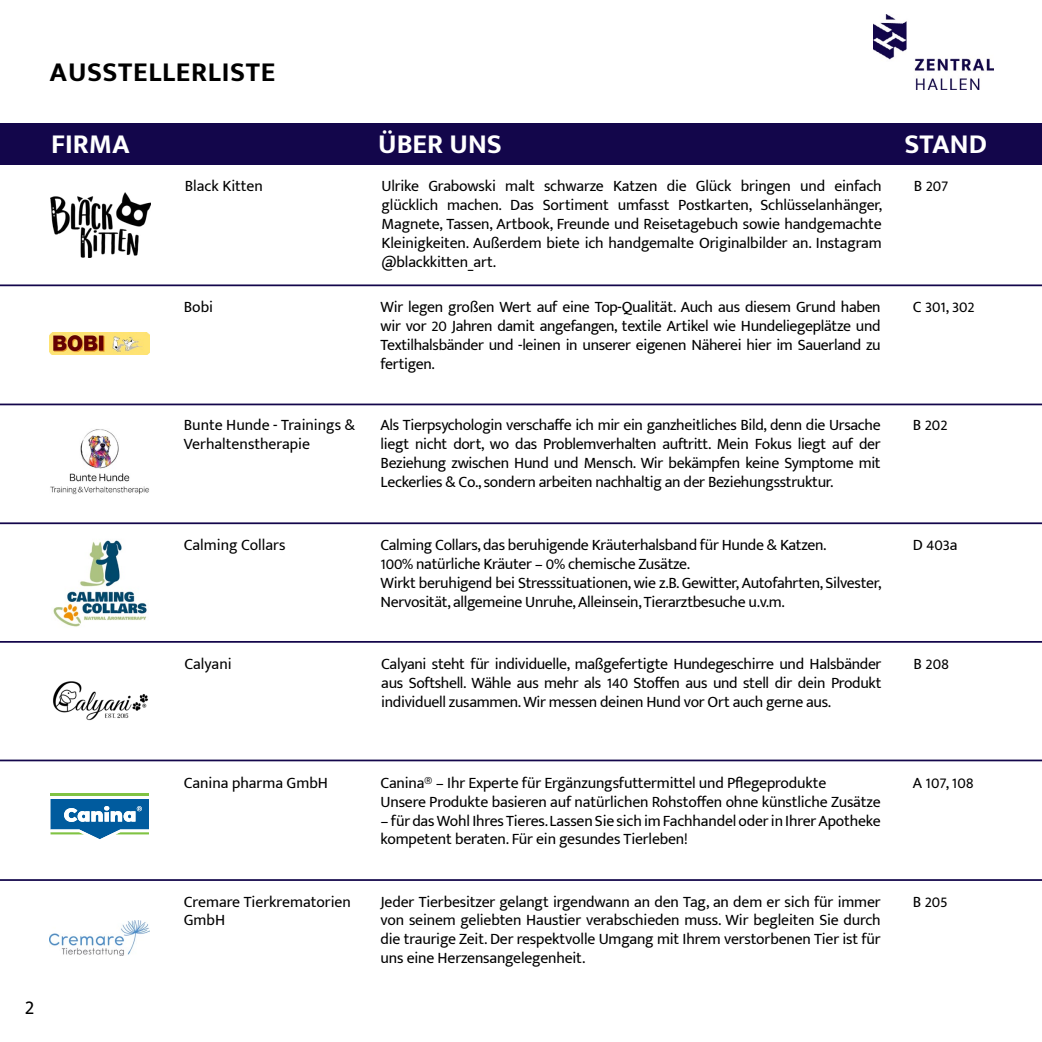
<style>
.page{position:relative;width:1042px;height:1042px;background:#fff}
.page>*{position:absolute;margin:0;border:0;box-sizing:border-box;transform-origin:0 0}
.t1{font:700 28px "Mukta Mahee";color:#fff}
.t2{font:700 28px "Mukta Mahee";letter-spacing:.025em;color:#000}
.t3{font:21px "Mukta Mahee";color:#000}
.t4{font:15.75px/18.9px "Mukta Mahee";letter-spacing:-.01em;color:#000;text-align:justify}
</style>
<div class="page">
<hr style="left:0;top:284px;width:1042px;height:2px;background:#13064b">
<hr style="left:0;top:403px;width:1042px;height:2px;background:#13064b">
<hr style="left:0;top:522px;width:1042px;height:2px;background:#13064b">
<hr style="left:0;top:641px;width:1042px;height:2px;background:#13064b">
<hr style="left:0;top:759px;width:1042px;height:2px;background:#13064b">
<hr style="left:0;top:879px;width:1042px;height:2px;background:#13064b">
<img style="left:873px;top:15px;width:120px;height:74px">
<div style="left:0;top:123px;width:1042px;height:42px;background:#13064b"></div>
<img style="left:51px;top:193px;width:100px;height:65px">
<img style="left:50px;top:332px;width:100px;height:22px">
<img style="left:50px;top:429px;width:100px;height:65px">
<img style="left:53px;top:540px;width:94px;height:87px">
<img style="left:53px;top:681px;width:95px;height:39px">
<hr style="left:51px;top:793px;width:98px;height:3px;background:#80c343">
<svg style="left:51px;top:799px;width:98px;height:40px"></svg>
<img style="left:50px;top:920px;width:100px;height:35px">
<h1 class="t2" style="left:50px;top:55px;width:227px">AUSSTELLERLISTE</h1>
<h1 class="t1" style="left:51px;top:127px;width:80px">FIRMA</h1>
<h1 class="t1" style="left:378px;top:127px;width:156px">ÜBER UNS</h1>
<h1 class="t1" style="left:904px;top:127px;width:84px">STAN D</h1>
<p class="t4" style="left:381px;top:177px;width:502px">Ulrike Grabowski malt schwarze Katzen die Glück bringen und einfach glücklich machen. Das Sortiment umfasst Postkarten, Schlüsselanhänger, Magnete, Tassen, Artbook, Freunde und Reisetagebuch sowie handgemachte Kleinigkeiten. Außerdem biete ich handgemalte Originalbilder an. Instagram @blackkitten_art.</p>
<p class="t4" style="left:185px;top:177px;width:80px">Black Kitten</p>
<p class="t4" style="left:914px;top:177px;width:36px">B 207</p>
<p class="t4" style="left:380px;top:297px;width:502px">Wir legen großen Wert auf eine Top-Qualität. Auch aus diesem Grund haben wir vor 20 Jahren damit angefangen, textile Artikel wie Hundeliegeplätze und Textilhalsbänder und -leinen in unserer eigenen Näherei hier im Sauerland zu fertigen.</p>
<p class="t4" style="left:184px;top:297px;width:31px">Bobi</p>
<p class="t4" style="left:913px;top:297px;width:63px">C 301, 302</p>
<p class="t4" style="left:380px;top:415px;width:502px">Als Tierpsychologin verschaffe ich mir ein ganzheitliches Bild, denn die Ursache liegt nicht dort, wo das Problemverhalten auftritt. Mein Fokus liegt auf der Beziehung zwischen Hund und Mensch. Wir bekämpfen keine Symptome mit Leckerlies &amp; Co., sondern arbeiten nachhaltig an der Beziehungsstruktur.</p>
<p class="t4" style="left:184px;top:415px;width:173px">Bunte Hunde - Trainings &amp;<br>Verhaltenstherapie</p>
<p class="t4" style="left:913px;top:415px;width:36px">B 202</p>
<p class="t4" style="left:380px;top:535px;width:502px;text-align:left">Calming Collars, das beruhigende Kräuterhalsband für Hunde &amp; Katzen.<br>100% natürliche Kräuter – 0% chemische Zusätze.<br>Wirkt beruhigend bei Stresssituationen, wie z.B. Gewitter, Autofahrten, Silvester, Nervosität, allgemeine Unruhe, Alleinsein, Tierarztbesuche u.v.m.</p>
<p class="t4" style="left:184px;top:535px;width:103px">Calming Collars</p>
<p class="t4" style="left:913px;top:535px;width:46px">D 403a</p>
<p class="t4" style="left:381px;top:654px;width:502px">Calyani steht für individuelle, maßgefertigte Hundegeschirre und Halsbänder aus Softshell. Wähle aus mehr als 140 Stoffen aus und stell dir dein Produkt individuell zusammen. Wir messen deinen Hund vor Ort auch gerne aus.</p>
<p class="t4" style="left:185px;top:654px;width:49px">Calyani</p>
<p class="t4" style="left:913px;top:654px;width:37px">B 208</p>
<h2 class="t3" style="left:25px;top:995px;width:11px">2</h2>
<p class="t4" style="left:380px;top:773px;width:502px">Canina® – Ihr Experte für Ergänzungsfuttermittel und Pflegeprodukte<br>Unsere Produkte basieren auf natürlichen Rohstoffen ohne künstliche Zusätze</p>
<p class="t4" style="left:380px;top:810px;width:502px">– für das Wohl Ihres Tieres. Lassen Sie sich im Fachhandel oder in Ihrer Apotheke kompetent beraten. Für ein gesundes Tierleben!</p>
<p class="t4" style="left:184px;top:773px;width:146px">Canina pharma GmbH</p>
<p class="t4" style="left:913px;top:773px;width:62px">A 107, 108</p>
<p class="t4" style="left:380px;top:891px;width:502px">Jeder Tierbesitzer gelangt irgendwann an den Tag, an dem er sich für immer von seinem geliebten Haustier verabschieden muss. Wir begleiten Sie durch die traurige Zeit. Der respektvolle Umgang mit Ihrem verstorbenen Tier ist für uns eine Herzensangelegenheit.</p>
<p class="t4" style="left:184px;top:891px;width:169px">Cremare Tierkrematorien<br>GmbH</p>
<p class="t4" style="left:913px;top:891px;width:37px">B 205</p>
</div>
